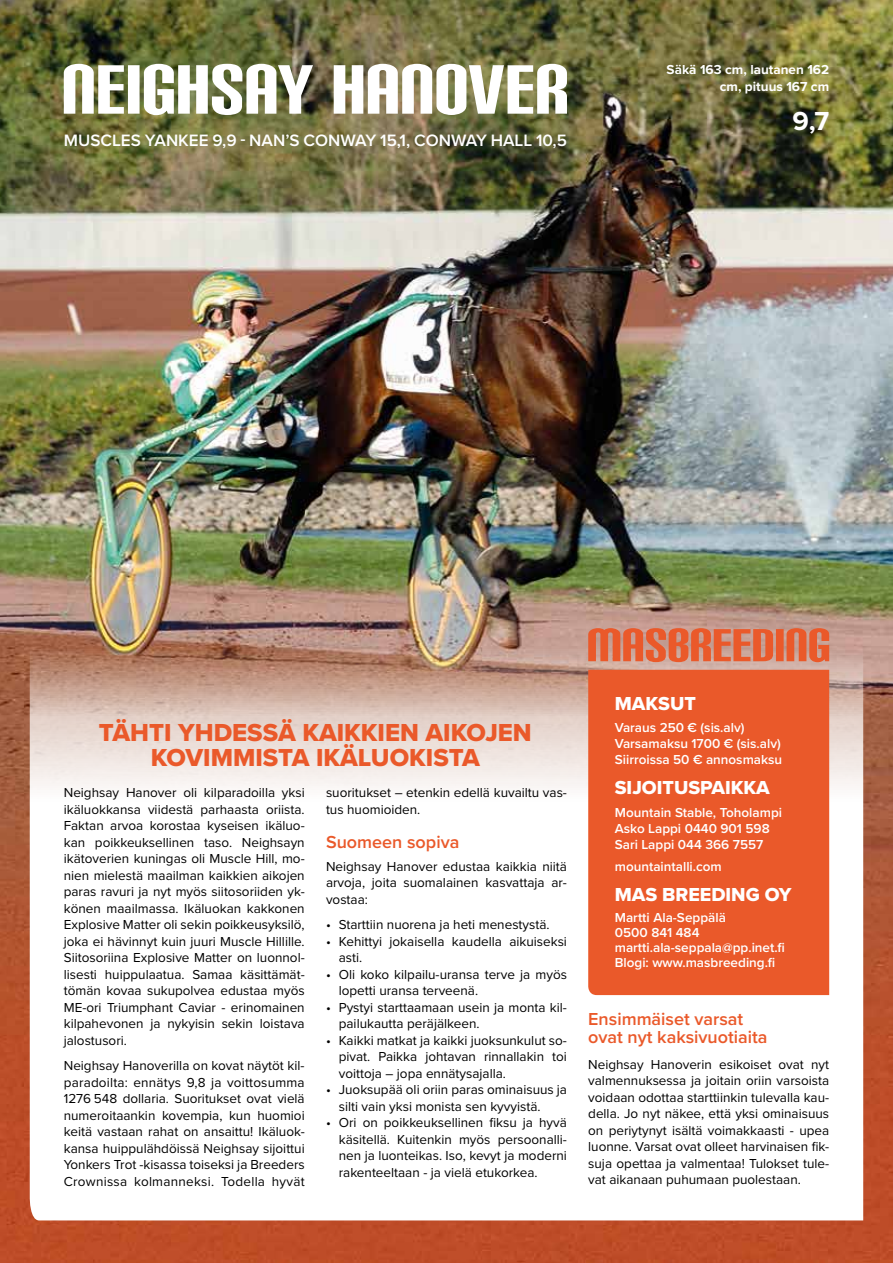
<style>
.page{position:relative;width:893px;height:1263px;background:#fff}
.page>*{position:absolute;margin:0;border:0;box-sizing:border-box;transform-origin:0 0}
.t1{font:700 27px "Proxima Nova";color:#fff}
.t2{font:25.5px/25.5px "Proxima Nova Extrabld";color:#ea592a;text-align:center}
.t3{font:19.5px "Proxima Nova Extrabld";color:#fff}
.t4{font:600 18px/18px "Proxima Nova";color:#ea592a}
.t5{font:600 17.1px "Proxima Nova";color:#fff}
.t6{font:13.5px/16.5px "Proxima Nova";color:#000;text-align:justify}
.t7{font:600 13.5px/16.2px "Proxima Nova";color:#fff}
.t8{font:700 13.5px/16.5px "Proxima Nova";color:#fff;text-align:right}
</style>
<div class="page">
<img style="left:0;top:0;width:893px;height:1263px">
<svg style="left:30px;top:648px;width:833px;height:572px"></svg>
<svg style="left:64px;top:64px;width:503px;height:51px"></svg>
<div style="left:588px;top:670px;width:241px;height:325px;background:#ea592a"></div>
<svg style="left:588px;top:628px;width:241px;height:34px;background:#dd7351"></svg>
<p class="t5" style="left:64px;top:128px;width:505px">MUSCLES YANKEE 9,9 - NAN’S CONWAY 15,1, CONWAY HALL 10,5</p>
<p class="t8" style="left:667px;top:61px;width:164px">Säkä 163 cm, lautanen 162 cm, pituus 167 cm</p>
<h1 class="t1" style="left:792px;top:101px;width:38px">9,7</h1>
<h2 class="t2" style="left:99px;top:719px;width:434px">TÄHTI YHDESSÄ KAIKKIEN AIKOJEN<br>KOVIMMISTA IKÄLUOKISTA</h2>
<p class="t6" style="left:64px;top:784px;width:242px">Neighsay Hanover oli kilparadoilla yksi ikäluokkansa viidestä parhaasta oriista.<br>Faktan arvoa korostaa kyseisen ikäluo&shy;kan poikkeuksellinen taso. Neighsayn ikätoverien kuningas oli Muscle Hill, mo&shy;nien mielestä maailman kaikkien aikojen paras ravuri ja nyt myös siitosoriiden yk&shy;könen maailmassa. Ikäluokan kakkonen Explosive Matter oli sekin poikkeusyksilö, joka ei hävinnyt kuin juuri Muscle Hillille.<br>Siitosoriina Explosive Matter on luonnol&shy;lisesti huippulaatua. Samaa käsittämät&shy;tömän kovaa sukupolvea edustaa myös ME-ori Triumphant Caviar - erinomainen kilpahevonen ja nykyisin sekin loistava jalostusori.</p>
<p class="t6" style="left:64px;top:1057px;width:242px">Neighsay Hanoverilla on kovat näytöt kil&shy;paradoilta: ennätys 9,8 ja voittosumma 1276 548 dollaria. Suoritukset ovat vielä numeroitaankin kovempia, kun huomioi keitä vastaan rahat on ansaittu! Ikäluok&shy;kansa huippulähdöissä Neighsay sijoittui Yonkers Trot -kisassa toiseksi ja Breeders Crownissa kolmanneksi. Todella hyvät</p>
<p class="t6" style="left:326px;top:784px;width:242px">suoritukset – etenkin edellä kuvailtu vas&shy;tus huomioiden.</p>
<h3 class="t4" style="left:326px;top:833px;width:135px">Suomeen sopiva</h3>
<p class="t6" style="left:326px;top:857px;width:242px">Neighsay Hanover edustaa kaikkia niitä arvoja, joita suomalainen kasvattaja ar&shy;vostaa:</p>
<p class="t6" style="left:326px;top:916px;width:225px">• Starttiin nuorena ja heti menestystä.</p>
<p class="t6" style="left:339px;top:932px;width:230px;text-indent:-13px">• Kehittyi jokaisella kaudella aikuiseksi asti.</p>
<p class="t6" style="left:339px;top:965px;width:230px;text-indent:-13px">• Oli koko kilpailu-uransa terve ja myös lopetti uransa terveenä.</p>
<p class="t6" style="left:339px;top:998px;width:230px;text-indent:-13px">• Pystyi starttaamaan usein ja monta kil&shy;pailukautta peräjälkeen.</p>
<p class="t6" style="left:339px;top:1031px;width:230px;text-indent:-13px">• Kaikki matkat ja kaikki juoksunkulut so&shy;pivat. Paikka johtavan rinnallakin toi voittoja – jopa ennätysajalla.</p>
<p class="t6" style="left:339px;top:1081px;width:230px;text-indent:-13px">• Juoksupää oli oriin paras ominaisuus ja silti vain yksi monista sen kyvyistä.</p>
<p class="t6" style="left:339px;top:1114px;width:230px;text-indent:-13px">• Ori on poikkeuksellinen fiksu ja hyvä käsitellä. Kuitenkin myös persoonalli&shy;nen ja luonteikas. Iso, kevyt ja moderni rakenteeltaan - ja vielä etukorkea.</p>
<h3 class="t3" style="left:615px;top:689px;width:83px">MAKSUT</h3>
<p class="t7" style="left:615px;top:719px;width:169px">Varaus 250 € (sis.alv)<br>Varsamaksu 1700 € (sis.alv)<br>Siirroissa 50 € annosmaksu</p>
<h3 class="t3" style="left:615px;top:773px;width:156px">SIJOITUSPAIKKA</h3>
<p class="t7" style="left:615px;top:803px;width:169px">Mountain Stable, Toholampi<br>Asko Lappi 0440 901 598<br>Sari Lappi 044 366 7557</p>
<p class="t7" style="left:615px;top:858px;width:108px">mountaintalli.com</p>
<h3 class="t3" style="left:615px;top:880px;width:178px">MAS BREEDING OY</h3>
<p class="t7" style="left:615px;top:910px;width:171px;line-height:14.9px">Martti Ala-Seppälä<br>0500 841 484 martti.ala-seppala@pp.inet.fi<br>Blogi: www.masbreeding.fi</p>
<h3 class="t4" style="left:588px;top:1010px;width:181px">Ensimmäiset varsat ovat nyt kaksivuotiaita</h3>
<p class="t6" style="left:588px;top:1055px;width:242px">Neighsay Hanoverin esikoiset ovat nyt valmennuksessa ja joitain oriin varsoista voidaan odottaa starttiinkin tulevalla kau&shy;della. Jo nyt näkee, että yksi ominaisuus on periytynyt isältä voimakkaasti - upea luonne. Varsat ovat olleet harvinaisen fik&shy;suja opettaa ja valmentaa! Tulokset tule&shy;vat aikanaan puhumaan puolestaan.</p>
</div>
